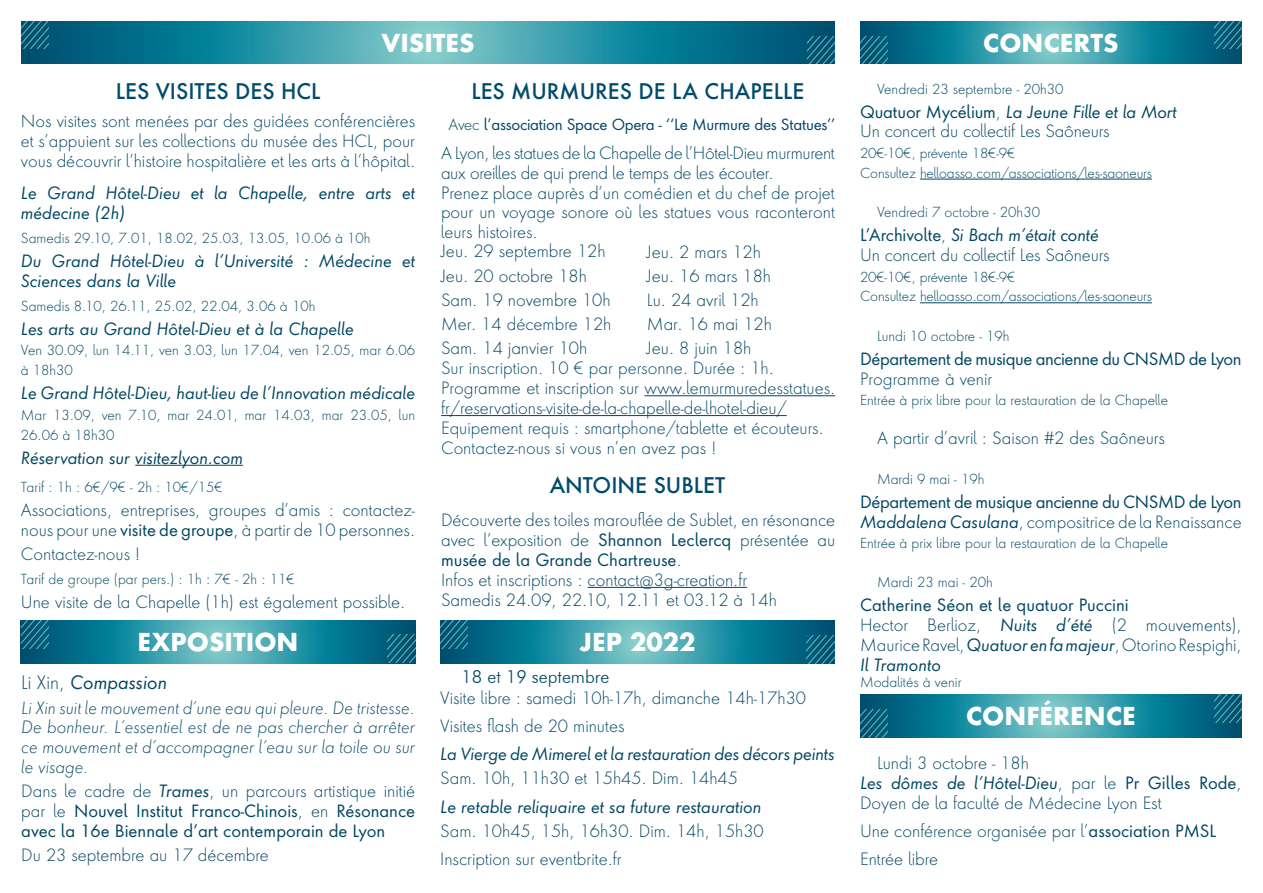
<style>
.page{position:relative;width:1263px;height:893px;background:#fff}
.page>*{position:absolute;margin:0;border:0;box-sizing:border-box;transform-origin:0 0}
.t1{font:700 24px "Futura Next";color:#fff}
.t2{font:500 21px "Futura Next";color:#004b6c}
.t3{font:italic 18px "Futura Next";color:#014662}
.t4{font:300 18px "Futura BT";color:#014662}
.t5{font:300 16.5px/19.8px "Futura Next";color:#014662}
.t6{font:300 16.5px/19.8px "Futura Next";color:#014763}
.t7{font:italic 16.5px/19.8px "Futura Next";color:#014763}
.t8{font:16.5px/19.8px "Futura Next";letter-spacing:-.025em;color:#014662}
.t9{font:italic 300 16.5px/19.8px "Futura Next";color:#014662;text-align:justify}
.t10{font:300 16.5px/19.8px "Futura Next";color:#004b6c}
.t11{font:15px "Futura Next";letter-spacing:-.02em;color:#014662}
.t12{font:300 13.5px/19.8px "Futura Next";color:#014763}
.t13{font:300 13.5px "Futura Next";color:#014662}
.s1{font-weight:300}
.s2{font-weight:400}
.s3{font-weight:300;font-style:normal}
.s4{font-style:italic}
.s5{font-weight:400;font-style:italic}
.s6{color:#014662}
.s7{font-weight:400;color:#014763}
.s8{color:#014763}
.s9{font-weight:400;font-style:italic;color:#014763}
</style>
<div class="page">
<svg style="left:21px;top:21px;width:814px;height:43px;background:#288c9f"></svg>
<svg style="left:860px;top:21px;width:382px;height:43px;background:#298ea1"></svg>
<svg style="left:860px;top:694px;width:382px;height:43px;background:#298ea1"></svg>
<hr style="left:644px;top:395px;width:191px;height:1px;background:#014763">
<hr style="left:441px;top:415px;width:346px;height:1px;background:#014763">
<hr style="left:920px;top:179px;width:232px;height:1px;background:#014763">
<hr style="left:920px;top:302px;width:232px;height:1px;background:#014763">
<svg style="left:860px;top:36px;width:28px;height:28px"></svg>
<svg style="left:1214px;top:21px;width:28px;height:28px"></svg>
<svg style="left:21px;top:21px;width:28px;height:28px"></svg>
<svg style="left:807px;top:36px;width:28px;height:28px"></svg>
<svg style="left:860px;top:709px;width:28px;height:28px"></svg>
<svg style="left:1214px;top:694px;width:28px;height:28px"></svg>
<hr style="left:135px;top:465px;width:108px;height:1px;background:#014763">
<svg style="left:440px;top:620px;width:394px;height:43px;background:#298ea1"></svg>
<svg style="left:440px;top:620px;width:28px;height:28px"></svg>
<svg style="left:807px;top:635px;width:27px;height:28px"></svg>
<hr style="left:588px;top:587px;width:159px;height:1px;background:#014763">
<svg style="left:21px;top:620px;width:394px;height:43px;background:#298ea1"></svg>
<svg style="left:21px;top:620px;width:28px;height:28px"></svg>
<svg style="left:387px;top:634px;width:28px;height:28px"></svg>
<h1 class="t1" style="left:381px;top:27px;width:95px">VISITES</h1>
<h1 class="t1" style="left:983px;top:27px;width:137px">CONCERTS</h1>
<p class="t2" style="left:116px;top:77px;width:206px">LES VISITES DES HCL</p>
<p class="t2" style="left:471px;top:77px;width:334px">LES MURMURES DE LA CHAPELLE</p>
<p class="t6" style="left:21px;top:111px;width:396px">Nos visites sont menées par des guidées conférencières</p>
<p class="t11" style="left:449px;top:114px;width:388px"><span class="s1">Avec</span> l’association Space Opera - ‘‘Le Murmure des Statues’’</p>
<p class="t6" style="left:21px;top:131px;width:396px">et s’appuient sur les collections du musée des HCL, pour vous découvrir l’histoire hospitalière et les arts à l’hôpital.</p>
<p class="t7" style="left:21px;top:183px;width:396px">Le Grand Hôtel-Dieu et la Chapelle, entre arts et médecine (2h)</p>
<p class="t12" style="left:21px;top:228px;width:351px">Samedis 29.10, 7.01, 18.02, 25.03, 13.05, 10.06 à 10h</p>
<p class="t7" style="left:21px;top:251px;width:396px">Du Grand Hôtel-Dieu à l’Université : Médecine et<br>Sciences dans la Ville</p>
<p class="t12" style="left:21px;top:296px;width:296px">Samedis 8.10, 26.11, 25.02, 22.04, 3.06 à 10h</p>
<p class="t7" style="left:21px;top:319px;width:334px">Les arts au Grand Hôtel-Dieu et à la Chapelle</p>
<p class="t12" style="left:21px;top:341px;width:396px">Ven 30.09, lun 14.11, ven 3.03, lun 17.04, ven 12.05, mar 6.06 à 18h30</p>
<p class="t7" style="left:21px;top:383px;width:396px">Le Grand Hôtel-Dieu, haut-lieu de l’Innovation médicale</p>
<p class="t12" style="left:21px;top:405px;width:396px">Mar 13.09, ven 7.10, mar 24.01, mar 14.03, mar 23.05, lun<br>26.06 à 18h30</p>
<p class="t7" style="left:21px;top:448px;width:224px">Réservation sur visitezlyon.com</p>
<p class="t12" style="left:21px;top:477px;width:204px">Tarif : 1h : 6€/9€ - 2h : 10€/15€</p>
<p class="t6" style="left:21px;top:500px;width:396px">Associations, entreprises, groupes d’amis : contactez&shy;nous pour une <span class="s2">visite de groupe</span>, à partir de 10 personnes.</p>
<p class="t6" style="left:21px;top:544px;width:121px">Contactez-nous !</p>
<p class="t12" style="left:21px;top:569px;width:275px">Tarif de groupe (par pers.) : 1h : 7€ - 2h : 11€</p>
<p class="t6" style="left:21px;top:592px;width:386px">Une visite de la Chapelle (1h) est également possible.</p>
<p class="t5" style="left:441px;top:143px;width:395px">A Lyon, les statues de la Chapelle de l’Hôtel-Dieu murmurent aux oreilles de qui prend le temps de les écouter.<br>Prenez place auprès d’un comédien et du chef de projet pour un voyage sonore où les statues vous raconteront leurs histoires.</p>
<p class="t5" style="left:441px;top:240px;width:172px;line-height:24px">Jeu. 29 septembre 12h<br>Jeu. 20 octobre 18h<br>Sam. 19 novembre 10h<br>Mer. 14 décembre 12h<br>Sam. 14 janvier 10h</p>
<p class="t5" style="left:647px;top:240px;width:127px;line-height:24px">Jeu. 2 mars 12h<br>Jeu. 16 mars 18h<br>Lu. 24 avril 12h<br>Mar. 16 mai 12h<br>Jeu. 8 juin 18h</p>
<p class="t10" style="left:441px;top:359px;width:334px">Sur inscription. 10 € par personne. Durée : 1h.</p>
<p class="t6" style="left:441px;top:378px;width:396px">Programme et inscription sur www.lemurmuredesstatues. fr/reservations-visite-de-la-chapelle-de-lhotel-dieu/</p>
<p class="t10" style="left:441px;top:418px;width:384px">Equipement requis : smartphone/tablette et écouteurs.<br>Contactez-nous si vous n’en avez pas !</p>
<p class="t2" style="left:550px;top:471px;width:177px">ANTOINE SUBLET</p>
<p class="t6" style="left:441px;top:511px;width:396px">Découverte des toiles marouflée de Sublet, en résonance avec l’exposition de <span class="s2">Shannon Leclercq</span> présentée au <span class="s2">musée de la Grande Chartreuse</span>.<br>Infos et inscriptions : contact@3g-creation.fr<br>Samedis 24.09, 22.10, 12.11 et 03.12 à 14h</p>
<h1 class="t1" style="left:138px;top:626px;width:162px">EXPOSITION</h1>
<p class="t3" style="left:21px;top:671px;width:147px"><span class="s3">Li Xin,</span> Compassion</p>
<p class="t9" style="left:21px;top:698px;width:395px">Li Xin suit le mouvement d’une eau qui pleure. De tristesse.<br>De bonheur. L’essentiel est de ne pas chercher à arrêter ce mouvement et d’accompagner l’eau sur la toile ou sur le visage.</p>
<p class="t8" style="left:21px;top:780px;width:395px;text-align:justify"><span class="s1">Dans le cadre de</span> <span class="s4">Trames</span><span class="s1">, un parcours artistique initié par le</span> Nouvel Institut Franco-Chinois<span class="s1">, en</span> Résonance avec la 16e Biennale d’art contemporain de Lyon</p>
<p class="t5" style="left:21px;top:845px;width:249px">Du 23 septembre au 17 décembre</p>
<h1 class="t1" style="left:579px;top:626px;width:118px">JEP 2022</h1>
<p class="t4" style="left:461px;top:666px;width:149px">18 et 19 septembre</p>
<p class="t6" style="left:440px;top:684px;width:367px;line-height:28.3px">Visite libre : samedi 10h-17h, dimanche 14h-17h30<br>Visites flash de 20 minutes</p>
<p class="t7" style="left:440px;top:744px;width:396px">La Vierge de Mimerel et la restauration des décors peints</p>
<p class="t6" style="left:440px;top:769px;width:299px">Sam. 10h, 11h30 et 15h45. Dim. 14h45</p>
<p class="t7" style="left:440px;top:797px;width:323px">Le retable reliquaire et sa future restauration</p>
<p class="t6" style="left:440px;top:817px;width:325px;line-height:28.3px">Sam. 10h45, 15h, 16h30. Dim. 14h, 15h30<br>Inscription sur eventbrite.fr</p>
<p class="t13" style="left:877px;top:80px;width:188px">Vendredi 23 septembre - 20h30</p>
<p class="t5" style="left:860px;top:102px;width:318px"><span class="s2">Quatuor Mycélium</span>, <span class="s5">La Jeune Fille et la Mort<br></span>Un concert du collectif Les Saôneurs</p>
<p class="t12" style="left:860px;top:143px;width:293px"><span class="s6">20€-10€, prévente 18€-9€<br>Consultez</span> helloasso.com/associations/les-saoneurs</p>
<p class="t13" style="left:877px;top:204px;width:164px">Vendredi 7 octobre - 20h30</p>
<p class="t5" style="left:860px;top:226px;width:251px"><span class="s7">L’Archivolte</span><span class="s8">,</span> <span class="s9">Si Bach m’était conté<br></span>Un concert du collectif Les Saôneurs</p>
<p class="t12" style="left:860px;top:267px;width:293px"><span class="s6">20€-10€, prévente 18€-9€<br>Consultez</span> helloasso.com/associations/les-saoneurs</p>
<p class="t13" style="left:877px;top:328px;width:134px">Lundi 10 octobre - 19h</p>
<p class="t8" style="left:860px;top:348px;width:383px">Département de musique ancienne du CNSMD de Lyon</p>
<p class="t5" style="left:860px;top:369px;width:134px">Programme à venir</p>
<p class="t13" style="left:860px;top:391px;width:309px">Entrée à prix libre pour la restauration de la Chapelle</p>
<p class="t5" style="left:877px;top:429px;width:289px">A partir d’avril : Saison #2 des Saôneurs</p>
<p class="t13" style="left:877px;top:471px;width:109px">Mardi 9 mai - 19h</p>
<p class="t8" style="left:860px;top:491px;width:383px">Département de musique ancienne du CNSMD de Lyon<br><span class="s4">Maddalena Casulana</span><span class="s1">, compositrice de la Renaissance</span></p>
<p class="t13" style="left:860px;top:534px;width:309px">Entrée à prix libre pour la restauration de la Chapelle</p>
<p class="t13" style="left:877px;top:574px;width:117px">Mardi 23 mai - 20h</p>
<p class="t5" style="left:860px;top:595px;width:383px"><span class="s2">Catherine Séon et le quatuor Puccini<br></span>Hector Berlioz, <span class="s5">Nuits d’été</span> (2 mouvements), Maurice Ravel, <span class="s5">Quatuor en fa majeur</span>, Otorino Respighi, <span class="s5">Il Tramonto</span></p>
<p class="t13" style="left:860px;top:674px;width:103px">Modalités à venir</p>
<h1 class="t1" style="left:966px;top:700px;width:171px">CONFÉRENCE</h1>
<p class="t5" style="left:860px;top:753px;width:383px;text-indent:17px">Lundi 3 octobre - 18h<br><span class="s5">Les dômes de l’Hôtel-Dieu</span>, par le <span class="s2">Pr Gilles Rode</span>,<br>Doyen de la faculté de Médecine Lyon Est</p>
<p class="t5" style="left:860px;top:817px;width:358px;line-height:28.3px">Une conférence organisée par l’<span class="s2">association PMSL<br></span>Entrée libre</p>
</div>
